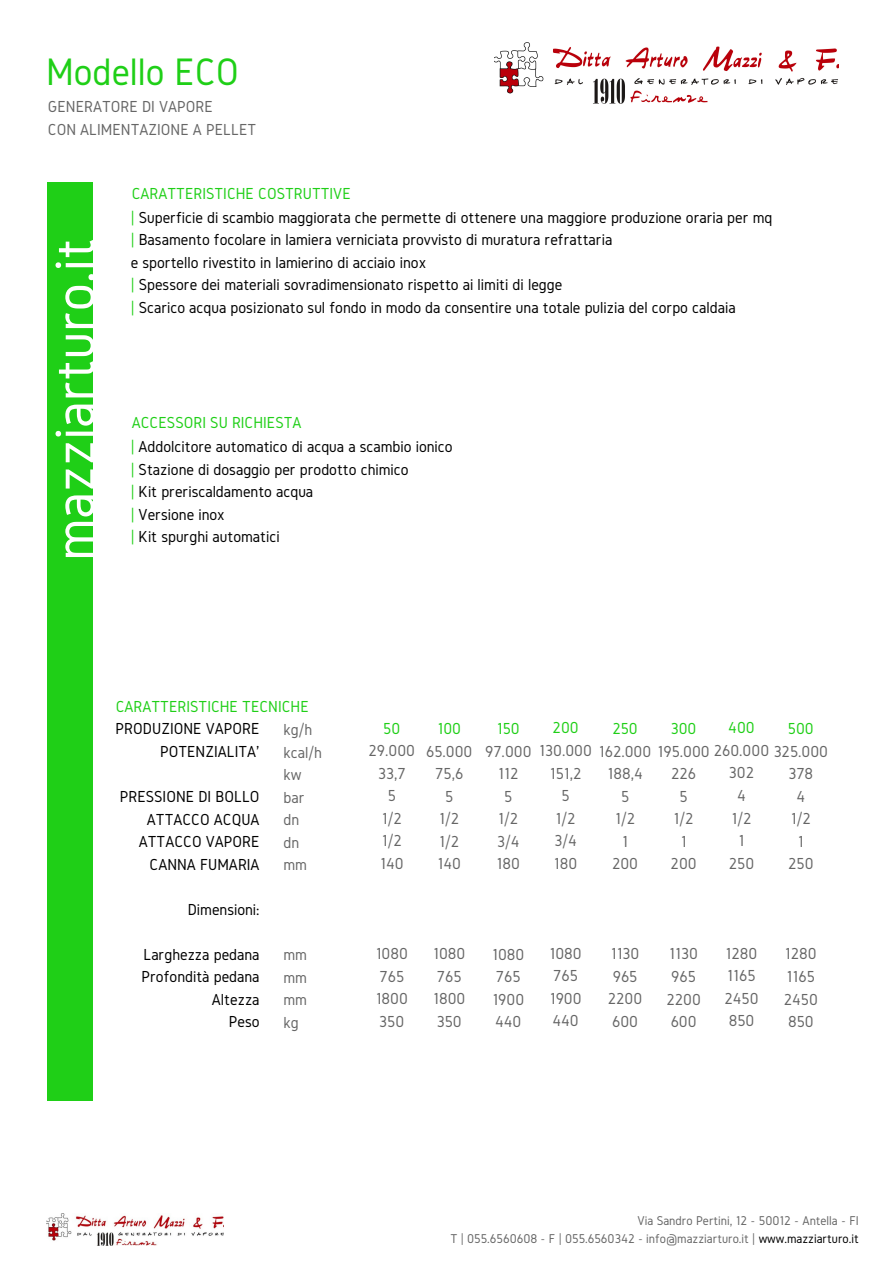
<style>
.page{position:relative;width:894px;height:1264px;background:#fff}
.page>*{position:absolute;margin:0;border:0;box-sizing:border-box;transform-origin:0 0}
.t1{font:59.55px "Gidole";color:#fff}
.t2{font:39.75px "Gidole";color:#1fcf17}
.t3{font:16.5px/22.5px "Gidole";color:#000}
.t4{font:16.5px/22.5px "Gidole";color:#666}
.t5{font:16.5px "Gidole";color:#1fcf17}
.t6{font:13.2px/18px "Gidole";color:#666;text-align:right}
.s1{color:#1fcf17}
.s2{color:#000}
</style>
<div class="page">
<div style="left:47px;top:182px;width:45px;height:918px;background:#1fcf17"></div>
<img style="left:494px;top:42px;width:344px;height:61px">
<img style="left:47px;top:1213px;width:177px;height:32px">
<h2 class="t2" style="left:46px;top:50px;width:194px">Modello ECO</h2>
<p class="t4" style="left:48px;top:95px;width:210px">GENERATORE DI VAPORE<br>CON ALIMENTAZIONE A PELLET</p>
<h1 class="t1" style="left:42px;top:561px;width:324px;rotate:-90deg">mazziarturo.it</h1>
<p class="t3" style="left:131px;top:182px;width:643px"><span class="s1">CARATTERISTICHE COSTRUTTIVE<br>|</span> Superficie di scambio maggiorata che permette di ottenere una maggiore produzione oraria per mq <span class="s1">|</span> Basamento focolare in lamiera verniciata provvisto di muratura refrattaria<br>e sportello rivestito in lamierino di acciaio inox<br><span class="s1">|</span> Spessore dei materiali sovradimensionato rispetto ai limiti di legge<br><span class="s1">|</span> Scarico acqua posizionato sul fondo in modo da consentire una totale pulizia del corpo caldaia</p>
<p class="t3" style="left:131px;top:410px;width:323px;line-height:24.3px"><span class="s1">ACCESSORI SU RICHIESTA<br>|</span> Addolcitore automatico di acqua a scambio ionico</p>
<p class="t3" style="left:131px;top:457px;width:279px"><span class="s1">|</span> Stazione di dosaggio per prodotto chimico <span class="s1">|</span> Kit preriscaldamento acqua<br><span class="s1">|</span> Versione inox<br><span class="s1">|</span> Kit spurghi automatici</p>
<p class="t5" style="left:116px;top:697px;width:194px">CARATTERISTICHE TECNICHE</p>
<p class="t3" style="left:116px;top:717px;width:145px;text-align:right">PRODUZIONE VAPORE<br>POTENZIALITA'</p>
<p class="t3" style="left:120px;top:785px;width:141px;text-align:right">PRESSIONE DI BOLLO<br>ATTACCO ACQUA<br>ATTACCO VAPORE<br>CANNA FUMARIA</p>
<p class="t3" style="left:188px;top:897px;width:73px">Dimensioni:</p>
<p class="t3" style="left:141px;top:942px;width:120px;text-align:right">Larghezza pedana<br>Profondità pedana<br>Altezza<br>Peso</p>
<p class="t4" style="left:283px;top:718px;width:40px">kg/h kcal/h kw bar dn<br>dn mm</p>
<p class="t4" style="left:283px;top:943px;width:25px;text-align:justify">mm mm mm kg</p>
<p class="t5" style="left:383px;top:719px;width:18px">50</p>
<p class="t4" style="left:368px;top:739px;width:48px;text-align:center">29.000<br>33,7<br>5<br>1/2<br>1/2<br>140</p>
<p class="t5" style="left:437px;top:719px;width:25px">100</p>
<p class="t4" style="left:426px;top:739px;width:48px;text-align:center">65.000<br>75,6<br>5<br>1/2<br>1/2<br>140</p>
<p class="t5" style="left:496px;top:719px;width:24px">150</p>
<p class="t4" style="left:485px;top:739px;width:48px;text-align:center">97.000<br>112<br>5<br>1/2<br>3/4<br>180</p>
<p class="t5" style="left:728px;top:718px;width:28px">400</p>
<p class="t4" style="left:728px;top:761px;width:27px;text-align:center">302<br>4<br>1/2<br>1<br>250</p>
<p class="t5" style="left:552px;top:719px;width:28px">200</p>
<p class="t4" style="left:539px;top:739px;width:290px">130.000 162.000 195.000 260.000 325.000</p>
<p class="t4" style="left:549px;top:761px;width:33px">151,2</p>
<p class="t4" style="left:561px;top:784px;width:10px">5</p>
<p class="t4" style="left:555px;top:806px;width:22px">1/2</p>
<p class="t4" style="left:554px;top:829px;width:24px">3/4</p>
<p class="t4" style="left:553px;top:851px;width:25px">180</p>
<p class="t5" style="left:612px;top:719px;width:27px">250</p>
<p class="t4" style="left:607px;top:762px;width:37px;text-align:center">188,4<br>5<br>1/2<br>1<br>200</p>
<p class="t5" style="left:670px;top:719px;width:27px">300</p>
<p class="t4" style="left:670px;top:762px;width:28px;text-align:center">226<br>5<br>1/2<br>1<br>200</p>
<p class="t5" style="left:787px;top:719px;width:27px">500</p>
<p class="t4" style="left:788px;top:762px;width:27px;text-align:center">378<br>4<br>1/2<br>1<br>250</p>
<p class="t4" style="left:375px;top:942px;width:34px">1080<br>765<br>1800<br>350</p>
<p class="t4" style="left:433px;top:942px;width:34px">1080<br>765<br>1800<br>350</p>
<p class="t4" style="left:492px;top:942px;width:34px">1080<br>765<br>1900<br>440</p>
<p class="t4" style="left:549px;top:941px;width:34px">1080<br>765<br>1900<br>440</p>
<p class="t4" style="left:607px;top:942px;width:36px">1130<br>965<br>2200<br>600</p>
<p class="t4" style="left:666px;top:942px;width:36px">1130<br>965<br>2200<br>600</p>
<p class="t4" style="left:724px;top:941px;width:36px">1280<br>1165<br>2450<br>850</p>
<p class="t4" style="left:783px;top:942px;width:36px">1280<br>1165<br>2450<br>850</p>
<p class="t6" style="left:450px;top:1210px;width:410px">Via Sandro Pertini, 12 - 50012 - Antella - FI<br>T | 055.6560608 - F | 055.6560342 - info@mazziarturo.it | <span class="s2">www.mazziarturo.it</span></p>
</div>
